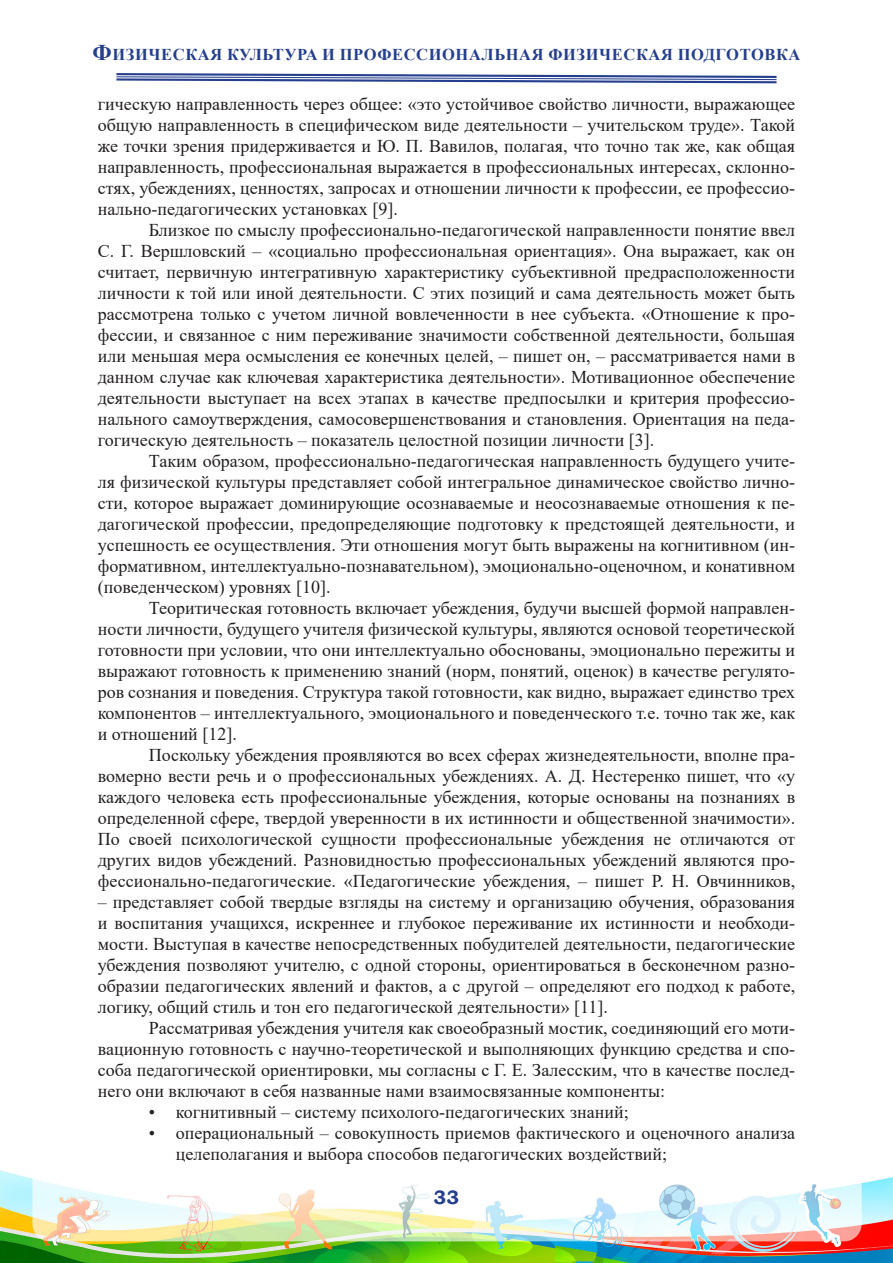
<style>
.page{position:relative;width:893px;height:1263px;background:#fff}
.page>*{position:absolute;margin:0;border:0;box-sizing:border-box;transform-origin:0 0}
.t1{font:700 19.5px "Bookman Old Style";color:#253f8e}
.t2{font:18px/21px "Times New Roman";color:#231f20;text-align:justify}
.t3{font:700 16.5px "Times New Roman";letter-spacing:.035em;color:#253f8e}
.s1{font-size:22.5px}
</style>
<div class="page">
<img style="left:0;top:1170px;width:893px;height:93px">
<svg style="left:116px;top:73px;width:661px;height:11px"></svg>
<p class="t3" style="left:92px;top:43px;width:710px"><span class="s1">Ф</span>ИЗИЧЕСКАЯ КУЛЬТУРА И ПРОФЕССИОНАЛЬНАЯ ФИЗИЧЕСКАЯ ПОДГОТОВКА</p>
<p class="t2" style="left:98px;top:93px;width:699px">гическую направленность через общее: «это устойчивое свойство личности, выражающее общую направленность в специфическом виде деятельности – учительском труде». Такой же точки зрения придерживается и Ю. П. Вавилов, полагая, что точно так же, как общая направленность, профессиональная выражается в профессиональных интересах, склонно&shy;стях, убеждениях, ценностях, запросах и отношении личности к профессии, ее профессио&shy;нально-педагогических установках [9].</p>
<p class="t2" style="left:98px;top:219px;width:699px;text-indent:51px">Близкое по смыслу профессионально-педагогической направленности понятие ввел С. Г. Вершловский – «социально профессиональная ориентация». Она выражает, как он считает, первичную интегративную характеристику субъективной предрасположенности личности к той или иной деятельности. С этих позиций и сама деятельность может быть рассмотрена только с учетом личной вовлеченности в нее субъекта. «Отношение к про&shy;фессии, и связанное с ним переживание значимости собственной деятельности, большая или меньшая мера осмысления ее конечных целей, – пишет он, – рассматривается нами в данном случае как ключевая характеристика деятельности». Мотивационное обеспечение деятельности выступает на всех этапах в качестве предпосылки и критерия профессио&shy;нального самоутверждения, самосовершенствования и становления. Ориентация на педа&shy;гогическую деятельность – показатель целостной позиции личности [3].</p>
<p class="t2" style="left:98px;top:450px;width:699px;text-indent:51px">Таким образом, профессионально-педагогическая направленность будущего учите&shy;ля физической культуры представляет собой интегральное динамическое свойство лично&shy;сти, которое выражает доминирующие осознаваемые и неосознаваемые отношения к пе&shy;дагогической профессии, предопределяющие подготовку к предстоящей деятельности, и успешность ее осуществления. Эти отношения могут быть выражены на когнитивном (ин&shy;формативном, интеллектуально-познавательном), эмоционально-оценочном, и конативном (поведенческом) уровнях [10].</p>
<p class="t2" style="left:98px;top:597px;width:699px;text-indent:51px">Теоритическая готовность включает убеждения, будучи высшей формой направлен&shy;ности личности, будущего учителя физической культуры, являются основой теоретической готовности при условии, что они интеллектуально обоснованы, эмоционально пережиты и выражают готовность к применению знаний (норм, понятий, оценок) в качестве регулято&shy;ров сознания и поведения. Структура такой готовности, как видно, выражает единство трех компонентов – интеллектуального, эмоционального и поведенческого т.е. точно так же, как и отношений [12].</p>
<p class="t2" style="left:98px;top:744px;width:699px;text-indent:51px">Поскольку убеждения проявляются во всех сферах жизнедеятельности, вполне пра&shy;вомерно вести речь и о профессиональных убеждениях. А. Д. Нестеренко пишет, что «у каждого человека есть профессиональные убеждения, которые основаны на познаниях в определенной сфере, твердой уверенности в их истинности и общественной значимости».<br>По своей психологической сущности профессиональные убеждения не отличаются от других видов убеждений. Разновидностью профессиональных убеждений являются про&shy;фессионально-педагогические. «Педагогические убеждения, – пишет Р. Н. Овчинников,</p>
<p class="t2" style="left:98px;top:891px;width:699px">– представляет собой твердые взгляды на систему и организацию обучения, образования и воспитания учащихся, искреннее и глубокое переживание их истинности и необходи&shy;мости. Выступая в качестве непосредственных побудителей деятельности, педагогические убеждения позволяют учителю, с одной стороны, ориентироваться в бесконечном разно&shy;образии педагогических явлений и фактов, а с другой – определяют его подход к работе, логику, общий стиль и тон его педагогической деятельности» [11].</p>
<p class="t2" style="left:98px;top:1017px;width:699px;text-indent:51px">Рассматривая убеждения учителя как своеобразный мостик, соединяющий его моти&shy;вационную готовность с научно-теоретической и выполняющих функцию средства и спо&shy;соба педагогической ориентировки, мы согласны с Г. Е. Залесским, что в качестве послед&shy;него они включают в себя названные нами взаимосвязанные компоненты:</p>
<p class="t2" style="left:149px;top:1101px;width:481px">• когнитивный – систему психолого-педагогических знаний;</p>
<p class="t2" style="left:176px;top:1122px;width:621px;text-indent:-27px">• операциональный – совокупность приемов фактического и оценочного анализа целеполагания и выбора способов педагогических воздействий;</p>
<p class="t1" style="left:434px;top:1183px;width:27px">33</p>
</div>
